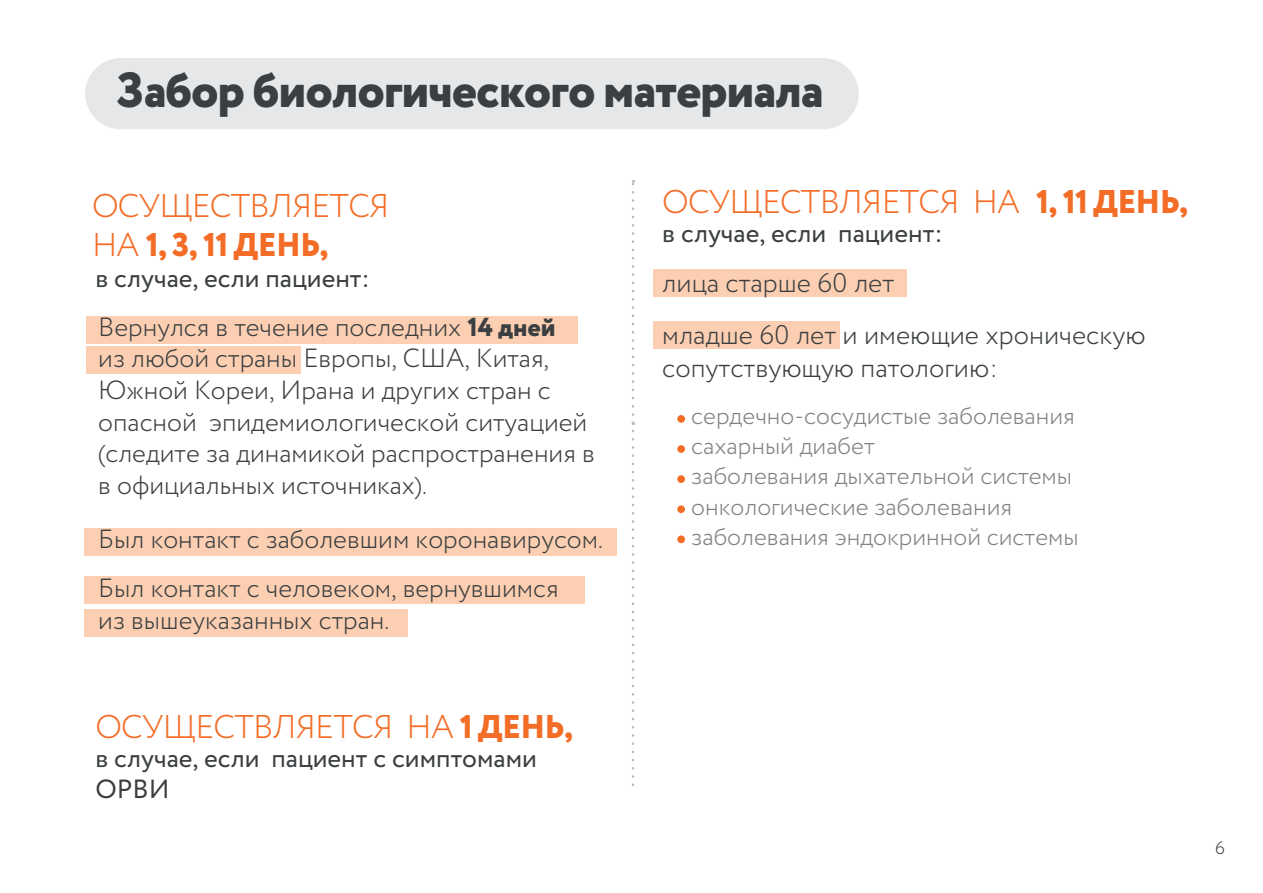
<style>
.page{position:relative;width:1263px;height:893px;background:#fff}
.page>*{position:absolute;margin:0;border:0;box-sizing:border-box;transform-origin:0 0}
.t1{font:800 49.2px "Circe";letter-spacing:-.025em;color:#3b3f41}
.t2{font:300 32.85px/39.5px "Circe";letter-spacing:-.02em;color:#f36d27}
.t3{font:800 32.85px "Circe";letter-spacing:-.025em;color:#f36d27}
.t4{font:300 27px/51.4px "Circe";color:#3b3f41}
.t5{font:300 26.25px/31.5px "Circe";color:#3b3f41}
.t6{font:26.25px/31.5px "Circe";color:#3b3f41}
.t7{font:300 24.45px/30.2px "Circe";color:#808285}
.t8{font:300 18px "Circe";color:#3b3f41}
.s1{font-weight:800}
.s2{font-weight:800;font-size:26.1px}
</style>
<div class="page">
<div style="left:84px;top:576px;width:500px;height:28px;background:#fccfb2"></div>
<div style="left:84px;top:608px;width:324px;height:28px;background:#fccfb2"></div>
<div style="left:84px;top:528px;width:532px;height:28px;background:#fccfb2"></div>
<div style="left:86px;top:316px;width:492px;height:28px;background:#fccfb2"></div>
<div style="left:86px;top:346px;width:215px;height:28px;background:#fccfb2"></div>
<div style="left:653px;top:269px;width:253px;height:28px;background:#fccfb2"></div>
<div style="left:653px;top:321px;width:187px;height:28px;background:#fccfb2"></div>
<div style="left:85px;top:58px;width:774px;height:71px;background:#e6e7e9;border-radius:36px"></div>
<div style="left:677px;top:415px;width:8px;height:8px;background:#f36d27;border-radius:50%"></div>
<div style="left:677px;top:445px;width:8px;height:8px;background:#f36d27;border-radius:50%"></div>
<div style="left:677px;top:475px;width:8px;height:8px;background:#f36d27;border-radius:50%"></div>
<div style="left:677px;top:505px;width:8px;height:8px;background:#f36d27;border-radius:50%"></div>
<div style="left:677px;top:535px;width:8px;height:8px;background:#f36d27;border-radius:50%"></div>
<svg style="left:632px;top:180px;width:2px;height:605px"></svg>
<h1 class="t1" style="left:116px;top:56px;width:709px">Забор биологического материала</h1>
<p class="t2" style="left:92px;top:187px;width:299px">ОСУЩЕСТВЛЯЕТСЯ<br>НА <span class="s1">1, 3, 11 ДЕНЬ,</span></p>
<p class="t6" style="left:95px;top:263px;width:276px">в случае, если пациент:</p>
<p class="t5" style="left:98px;top:312px;width:498px">Вернулся в течение последних <span class="s2">14 дней<br></span>из любой страны Европы, США, Китая, Южной Кореи, Ирана и других стран с опасной эпидемиологической ситуацией (следите за динамикой распространения в в официальных источниках).</p>
<p class="t5" style="left:98px;top:524px;width:506px">Был контакт с заболевшим коронавирусом.</p>
<p class="t5" style="left:98px;top:573px;width:462px">Был контакт с человеком, вернувшимся из вышеуказанных стран.</p>
<p class="t2" style="left:662px;top:183px;width:359px">ОСУЩЕСТВЛЯЕТСЯ НА</p>
<p class="t6" style="left:662px;top:218px;width:282px">в случае, если пациент:</p>
<p class="t3" style="left:1036px;top:180px;width:154px">1, 11 ДЕНЬ,</p>
<p class="t4" style="left:662px;top:258px;width:485px">лица старше 60 лет<br>младше 60 лет и имеющие хроническую</p>
<p class="t4" style="left:662px;top:342px;width:337px">сопутствующую патологию:</p>
<p class="t7" style="left:691px;top:401px;width:389px">сердечно-сосудистые заболевания сахарный диабет<br>заболевания дыхательной системы онкологические заболевания заболевания эндокринной системы</p>
<p class="t2" style="left:95px;top:708px;width:479px">ОСУЩЕСТВЛЯЕТСЯ НА <span class="s1">1 ДЕНЬ,</span></p>
<p class="t6" style="left:95px;top:743px;width:443px">в случае, если пациент с симптомами<br>ОРВИ</p>
<p class="t8" style="left:1215px;top:836px;width:11px">6</p>
</div>
